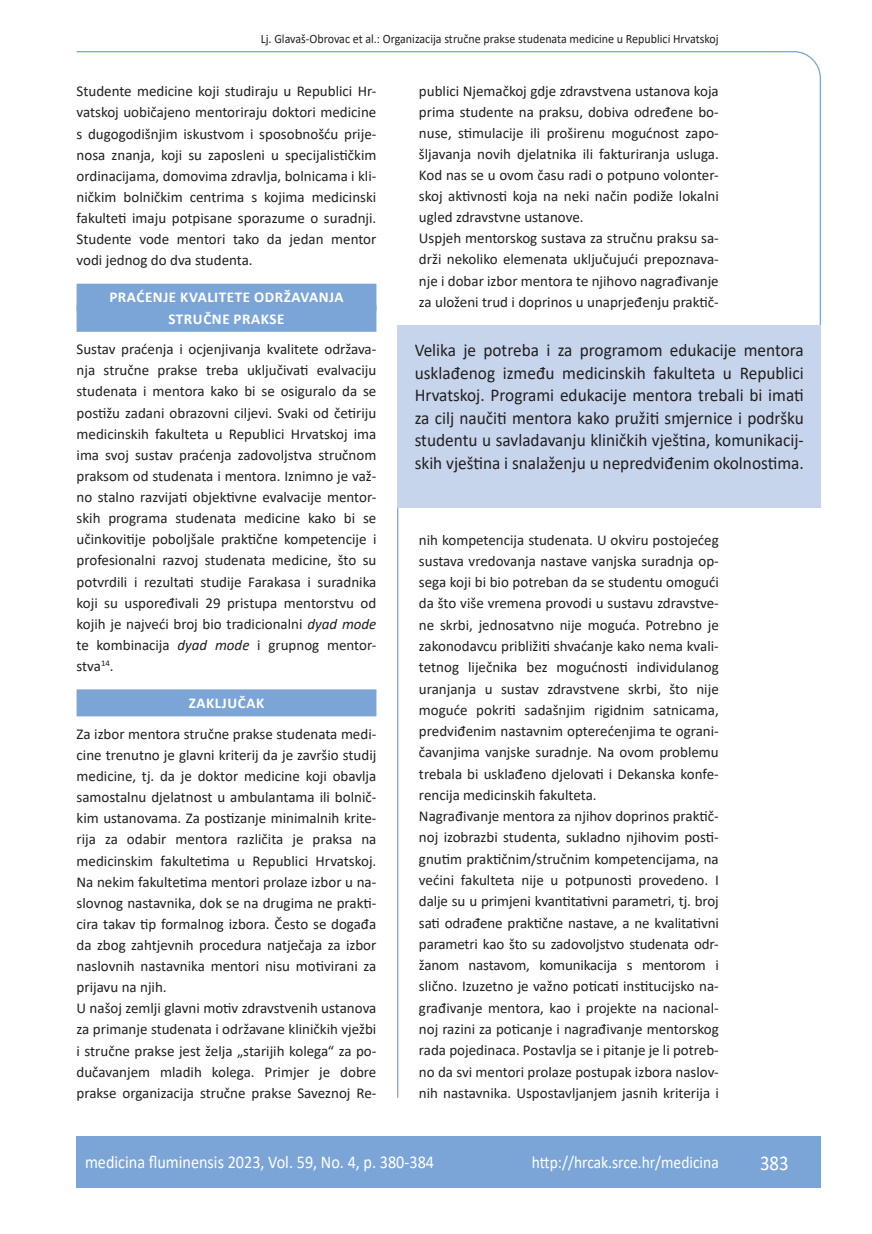
<style>
.page{position:relative;width:872px;height:1234px;background:#fff}
.page>*{position:absolute;margin:0;border:0;box-sizing:border-box;transform-origin:0 0}
.t1{font:21px "Calibri";color:#fff;scale:.9 1}
.anterfile{font:18px/22.5px "Calibri";color:#231f20;text-align:justify;scale:.96 1}
.t2{font:18px "Calibri";color:#fff;scale:.9 1}
.t3{font:17.25px "Calibri";color:#fff;scale:.9 1}
.osnovni_tekst{font:15px/21.1px "Calibri";color:#231f20;text-align:justify}
.naslov_ruler{font:700 15px "Calibri";letter-spacing:.04em;color:#fff}
.glava{font:12.75px "Calibri";color:#231f20;scale:.94 1}
.s1{font-style:italic}
</style>
<div class="page">
<svg style="left:76px;top:51px;width:745px;height:275px"></svg>
<hr style="left:397px;top:508px;width:1px;height:589px;background:#7ca5d7">
<div style="left:77px;top:1135px;width:744px;height:51px;background:#7ca5d7"></div>
<div style="left:77px;top:283px;width:299px;height:27px;background:#7ca5d7"></div>
<div style="left:77px;top:305px;width:299px;height:27px;background:#7ca5d7"></div>
<div style="left:77px;top:689px;width:299px;height:27px;background:#7ca5d7"></div>
<div style="left:398px;top:325px;width:423px;height:183px;background:#c6d5ec"></div>
<p class="glava" style="left:261px;top:29px;width:488px">Lj. Glavaš-Obrovac et al.: Organizacija stručne prakse studenata medicine u Republici Hrvatskoj</p>
<p class="osnovni_tekst" style="left:77px;top:80px;width:301px">Studente medicine koji studiraju u Republici Hr&shy;vatskoj uobičajeno mentoriraju doktori medicine s dugogodišnjim iskustvom i sposobnošću prije&shy;nosa znanja, koji su zaposleni u specijalističkim ordinacijama, domovima zdravlja, bolnicama i kli&shy;ničkim bolničkim centrima s kojima medicinski fakulteti imaju potpisane sporazume o suradnji.<br>Studente vode mentori tako da jedan mentor vodi jednog do dva studenta.</p>
<p class="naslov_ruler" style="left:109px;top:287px;width:236px">PRAĆENJE KVALITETE ODRŽAVANJA</p>
<p class="naslov_ruler" style="left:168px;top:308px;width:118px">STRUČNE PRAKSE</p>
<p class="osnovni_tekst" style="left:77px;top:338px;width:301px">Sustav praćenja i ocjenjivanja kvalitete održava&shy;nja stručne prakse treba uključivati evalvaciju studenata i mentora kako bi se osiguralo da se postižu zadani obrazovni ciljevi. Svaki od četiriju medicinskih fakulteta u Republici Hrvatskoj ima ima svoj sustav praćenja zadovoljstva stručnom praksom od studenata i mentora. Iznimno je važ&shy;no stalno razvijati objektivne evalvacije mentor&shy;skih programa studenata medicine kako bi se učinkovitije poboljšale praktične kompetencije i profesionalni razvoj studenata medicine, što su potvrdili i rezultati studije Farakasa i suradnika koji su uspoređivali 29 pristupa mentorstvu od kojih je najveći broj bio tradicionalni <span class="s1">dyad mode </span>te kombinacija <span class="s1">dyad mode</span> i grupnog mentor&shy;stva<sup>14</sup>.</p>
<p class="naslov_ruler" style="left:189px;top:692px;width:77px">ZAKLJUČAK</p>
<p class="osnovni_tekst" style="left:77px;top:722px;width:301px">Za izbor mentora stručne prakse studenata medi&shy;cine trenutno je glavni kriterij da je završio studij medicine, tj. da je doktor medicine koji obavlja samostalnu djelatnost u ambulantama ili bolnič&shy;kim ustanovama. Za postizanje minimalnih krite&shy;rija za odabir mentora različita je praksa na medicinskim fakultetima u Republici Hrvatskoj.<br>Na nekim fakultetima mentori prolaze izbor u na&shy;slovnog nastavnika, dok se na drugima ne prakti&shy;cira takav tip formalnog izbora. Često se događa da zbog zahtjevnih procedura natječaja za izbor naslovnih nastavnika mentori nisu motivirani za prijavu na njih.</p>
<p class="osnovni_tekst" style="left:77px;top:997px;width:301px">U našoj zemlji glavni motiv zdravstvenih ustanova za primanje studenata i održavane kliničkih vježbi i stručne prakse jest želja „starijih kolega“ za po&shy;dučavanjem mladih kolega. Primjer je dobre prakse organizacija stručne prakse Saveznoj Re-</p>
<p class="osnovni_tekst" style="left:419px;top:80px;width:301px">publici Njemačkoj gdje zdravstvena ustanova koja prima studente na praksu, dobiva određene bo&shy;nuse, stimulacije ili proširenu mogućnost zapo&shy;šljavanja novih djelatnika ili fakturiranja usluga.<br>Kod nas se u ovom času radi o potpuno volonter&shy;skoj aktivnosti koja na neki način podiže lokalni ugled zdravstvne ustanove.</p>
<p class="osnovni_tekst" style="left:419px;top:227px;width:301px">Uspjeh mentorskog sustava za stručnu praksu sa&shy;drži nekoliko elemenata uključujući prepoznava&shy;nje i dobar izbor mentora te njihovo nagrađivanje za uloženi trud i doprinos u unaprjeđenju praktič-</p>
<p class="anterfile" style="left:415px;top:338px;width:407px">Velika je potreba i za programom edukacije mentora usklađenog između medicinskih fakulteta u Republici Hrvatskoj. Programi edukacije mentora trebali bi imati za cilj naučiti mentora kako pružiti smjernice i podršku studentu u savladavanju kliničkih vještina, komunikacij&shy;skih vještina i snalaženju u nepredviđenim okolnostima.</p>
<p class="osnovni_tekst" style="left:419px;top:528px;width:301px">nih kompetencija studenata. U okviru postojećeg sustava vredovanja nastave vanjska suradnja op&shy;sega koji bi bio potreban da se studentu omogući da što više vremena provodi u sustavu zdravstve&shy;ne skrbi, jednosatvno nije moguća. Potrebno je zakonodavcu približiti shvaćanje kako nema kvali&shy;tetnog liječnika bez mogućnosti individulanog uranjanja u sustav zdravstvene skrbi, što nije moguće pokriti sadašnjim rigidnim satnicama, predviđenim nastavnim opterećenjima te ograni&shy;čavanjima vanjske suradnje. Na ovom problemu trebala bi usklađeno djelovati i Dekanska konfe&shy;rencija medicinskih fakulteta.</p>
<p class="osnovni_tekst" style="left:419px;top:805px;width:301px">Nagrađivanje mentora za njihov doprinos praktič&shy;noj izobrazbi studenta, sukladno njihovim posti&shy;gnutim praktičnim/stručnim kompetencijama, na većini fakulteta nije u potpunosti provedeno. I dalje su u primjeni kvantitativni parametri, tj. broj sati odrađene praktične nastave, a ne kvalitativni parametri kao što su zadovoljstvo studenata odr&shy;žanom nastavom, komunikacija s mentorom i slično. Izuzetno je važno poticati institucijsko na&shy;građivanje mentora, kao i projekte na nacional&shy;noj razini za poticanje i nagrađivanje mentorskog rada pojedinaca. Postavlja se i pitanje je li potreb&shy;no da svi mentori prolaze postupak izbora naslov&shy;nih nastavnika. Uspostavljanjem jasnih kriterija i</p>
<p class="t2" style="left:85px;top:1149px;width:389px">medicina fluminensis 2023, Vol. 59, No. 4, p. 380-384</p>
<p class="t3" style="left:532px;top:1150px;width:209px">http://hrcak.srce.hr/medicina</p>
<p class="t1" style="left:760px;top:1147px;width:33px">383</p>
</div>
